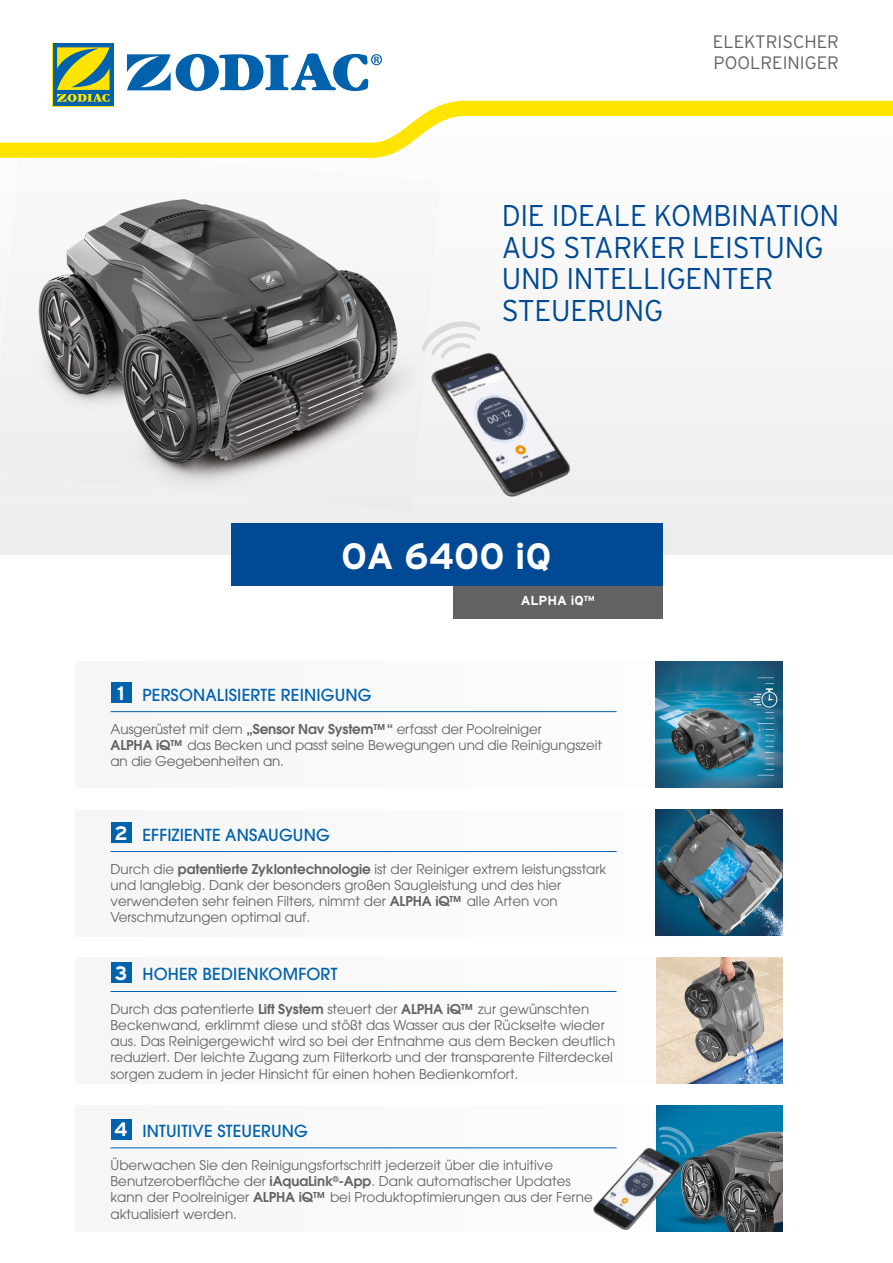
<style>
.page{position:relative;width:893px;height:1263px;background:#fff}
.page>*{position:absolute;margin:0;border:0;box-sizing:border-box;transform-origin:0 0}
.t1{font:700 36.6px "Interstate";color:#fff}
.t2{font:300 30px/31.5px "Interstate";letter-spacing:-.01em;color:#004994;scale:.96 1}
.t3{font:300 18px/21px "Interstate";color:#646363}
.t4{font:500 16.5px "Avant Garde LT";letter-spacing:.01em;color:#0061ad}
.t5{font:13.5px/16.2px "Avant Garde LT";color:#646363}
.t6{font:700 13.05px "Interstate";color:#fff}
.s1{font-family:"Interstate";font-weight:700;font-size:19.5px;color:#fff}
.s2{font-weight:600}
</style>
<div class="page">
<div style="left:0;top:93px;width:893px;height:461px;background:#f5f5f5"></div>
<img style="left:38px;top:199px;width:359px;height:286px">
<svg style="left:0;top:101px;width:893px;height:57px;fill:#fffdfd"></svg>
<svg style="left:127px;top:53px;width:255px;height:38px"></svg>
<svg style="left:52px;top:43px;width:62px;height:63px"></svg>
<div style="left:53px;top:43px;width:60px;height:63px;background:#0061ad"></div>
<svg style="left:57px;top:47px;width:53px;height:55px"></svg>
<div style="left:75px;top:1106px;width:707px;height:126px;background:#f9f9f9"></div>
<div style="left:75px;top:957px;width:707px;height:126px;background:#f9f9f9"></div>
<div style="left:75px;top:810px;width:707px;height:126px;background:#f9f9f9"></div>
<div style="left:453px;top:586px;width:209px;height:32px;background:#646363"></div>
<div style="left:231px;top:523px;width:431px;height:63px;background:#004994"></div>
<div style="left:75px;top:661px;width:707px;height:126px;background:#f9f9f9"></div>
<svg style="left:431px;top:321px;width:49px;height:13px"></svg>
<img style="left:394px;top:334px;width:177px;height:164px">
<img style="left:697px;top:1106px;width:85px;height:126px">
<img style="left:656px;top:957px;width:126px;height:126px">
<img style="left:656px;top:809px;width:126px;height:126px">
<img style="left:656px;top:661px;width:126px;height:126px">
<img style="left:580px;top:1148px;width:117px;height:84px">
<hr style="left:111px;top:851px;width:506px;height:1px;background:#0061ad">
<div style="left:111px;top:822px;width:20px;height:21px;background:#0061ad"></div>
<hr style="left:111px;top:711px;width:506px;height:1px;background:#0061ad">
<div style="left:111px;top:682px;width:20px;height:21px;background:#0061ad"></div>
<hr style="left:111px;top:991px;width:506px;height:1px;background:#0061ad">
<div style="left:111px;top:962px;width:20px;height:21px;background:#0061ad"></div>
<hr style="left:111px;top:1147px;width:506px;height:1px;background:#0061ad">
<div style="left:111px;top:1119px;width:20px;height:21px;background:#0061ad"></div>
<svg style="left:640px;top:1105px;width:76px;height:65px"></svg>
<h3 class="t3" style="left:713px;top:31px;width:128px">ELEKTRISCHER<br>POOLREINIGER</h3>
<h2 class="t2" style="left:502px;top:200px;width:353px">DIE IDEALE KOMBINATION<br>AUS STARKER LEISTUNG<br>UND INTELLIGENTER<br>STEUERUNG</h2>
<h1 class="t1" style="left:341px;top:536px;width:212px">OA 6400 iQ</h1>
<p class="t6" style="left:521px;top:594px;width:75px">ALPHA iQ™</p>
<p class="t4" style="left:117px;top:684px;width:256px"><span class="s1">1</span> PERSONALISIERTE REINIGUNG</p>
<p class="t5" style="left:111px;top:721px;width:493px">Ausgerüstet mit dem <span class="s2">„Sensor Nav System™“</span> erfasst der Poolreiniger<br><span class="s2">ALPHA iQ™</span> das Becken und passt seine Bewegungen und die Reinigungszeit an die Gegebenheiten an.</p>
<p class="t4" style="left:114px;top:824px;width:217px"><span class="s1">2</span> EFFIZIENTE ANSAUGUNG</p>
<p class="t5" style="left:111px;top:861px;width:497px">Durch die <span class="s2">patentierte Zyklontechnologie</span> ist der Reiniger extrem leistungsstark und langlebig. Dank der besonders großen Saugleistung und des hier verwendeten sehr feinen Filters, nimmt der <span class="s2">ALPHA iQ™</span> alle Arten von Verschmutzungen optimal auf.</p>
<p class="t4" style="left:115px;top:964px;width:224px"><span class="s1">3</span> HOHER BEDIENKOMFORT</p>
<p class="t5" style="left:111px;top:1001px;width:506px">Durch das patentierte <span class="s2">Lift System</span> steuert der <span class="s2">ALPHA iQ™</span> zur gewünschten Beckenwand, erklimmt diese und stößt das Wasser aus der Rückseite wieder aus. Das Reinigergewicht wird so bei der Entnahme aus dem Becken deutlich reduziert. Der leichte Zugang zum Filterkorb und der transparente Filterdeckel sorgen zudem in jeder Hinsicht für einen hohen Bedienkomfort.</p>
<p class="t4" style="left:114px;top:1121px;width:195px"><span class="s1">4</span> INTUITIVE STEUERUNG</p>
<p class="t5" style="left:111px;top:1157px;width:484px">Überwachen Sie den Reinigungsfortschritt jederzeit über die intuitive Benutzeroberfläche der <span class="s2">iAquaLink</span><sup>®</sup><span class="s2">-App</span>. Dank automatischer Updates kann der Poolreiniger <span class="s2">ALPHA iQ™</span> bei Produktoptimierungen aus der Ferne aktualisiert werden.</p>
</div>
